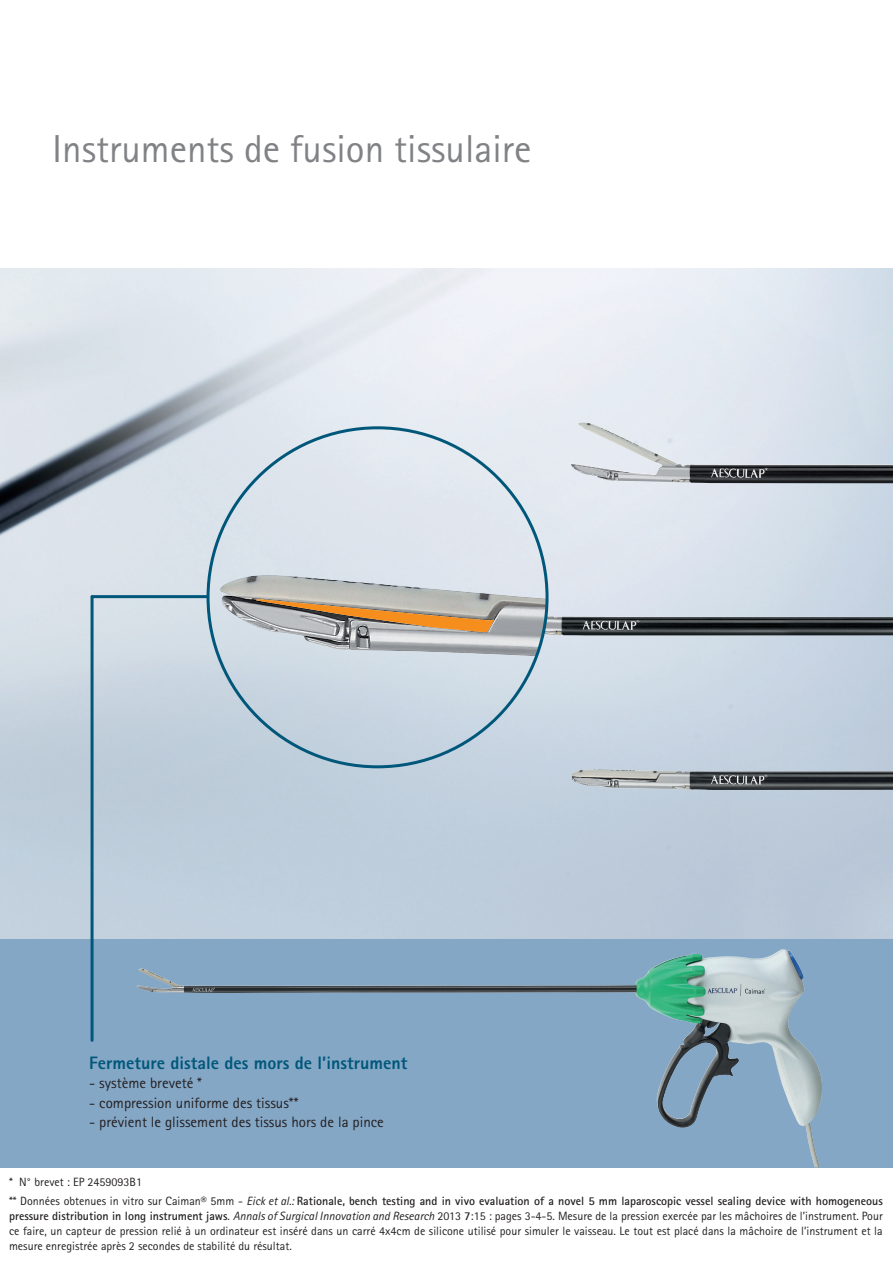
<style>
.page{position:relative;width:893px;height:1263px;background:#fff}
.page>*{position:absolute;margin:0;border:0;box-sizing:border-box;transform-origin:0 0}
._01_Variable_cover_h{font:39px "Rotis Sans Serif Pro";color:#808285}
._21_Source_reference{font:800 18px "Rotis Sans Serif Pro";color:#00577a}
._21_Source_reference-2{font:15px "Rotis Sans Serif Pro";color:#231f20}
._21_Source_reference-3{font:12px/15px "Rotis Sans Serif Pro";color:#231f20;text-align:justify}
.s1{font-weight:800}
.s2{font-style:italic}
.s3{font-weight:700}
</style>
<div class="page">
<img style="left:0;top:269px;width:893px;height:670px">
<div style="left:0;top:939px;width:893px;height:228px;background:#85a7c6"></div>
<hr style="left:92px;top:595px;width:115px;height:3px;background:#00577a">
<hr style="left:91px;top:597px;width:3px;height:443px;background:#00577a">
<img style="left:570px;top:422px;width:323px;height:61px">
<img style="left:572px;top:769px;width:321px;height:21px">
<img style="left:136px;top:951px;width:642px;height:177px">
<img style="left:547px;top:616px;width:346px;height:19px">
<img style="left:215px;top:575px;width:332px;height:81px">
<p class="_01_Variable_cover_h" style="left:52px;top:126px;width:481px">Instruments de fusion tissulaire</p>
<p class="_21_Source_reference" style="left:89px;top:1051px;width:320px">Fermeture distale des mors de l’instrument</p>
<p class="_21_Source_reference-2" style="left:89px;top:1074px;width:114px">- système breveté *</p>
<p class="_21_Source_reference-2" style="left:89px;top:1094px;width:211px">- compression uniforme des tissus**</p>
<p class="_21_Source_reference-2" style="left:89px;top:1113px;width:296px">- prévient le glissement des tissus hors de la pince</p>
<p class="_21_Source_reference-3" style="left:9px;top:1174px;width:134px">* N° brevet : EP 2459093B1</p>
<p class="_21_Source_reference-3" style="left:9px;top:1193px;width:875px">** Données obtenues in vitro sur Caiman<span class="s1">®</span> 5mm - <span class="s2">Eick et al.:</span> <span class="s3">Rationale, bench testing and in vivo evaluation of a novel 5 mm laparoscopic vessel sealing device with homogeneous pressure distribution in long instrument jaws</span>. <span class="s2">Annals of Surgical Innovation and Research</span> 2013 <span class="s3">7</span>:15 : pages 3-4-5. Mesure de la pression exercée par les mâchoires de l’instrument. Pour ce faire, un capteur de pression relié à un ordinateur est inséré dans un carré 4x4cm de silicone utilisé pour simuler le vaisseau. Le tout est placé dans la mâchoire de l’instrument et la mesure enregistrée après 2 secondes de stabilité du résultat.</p>
</div>
